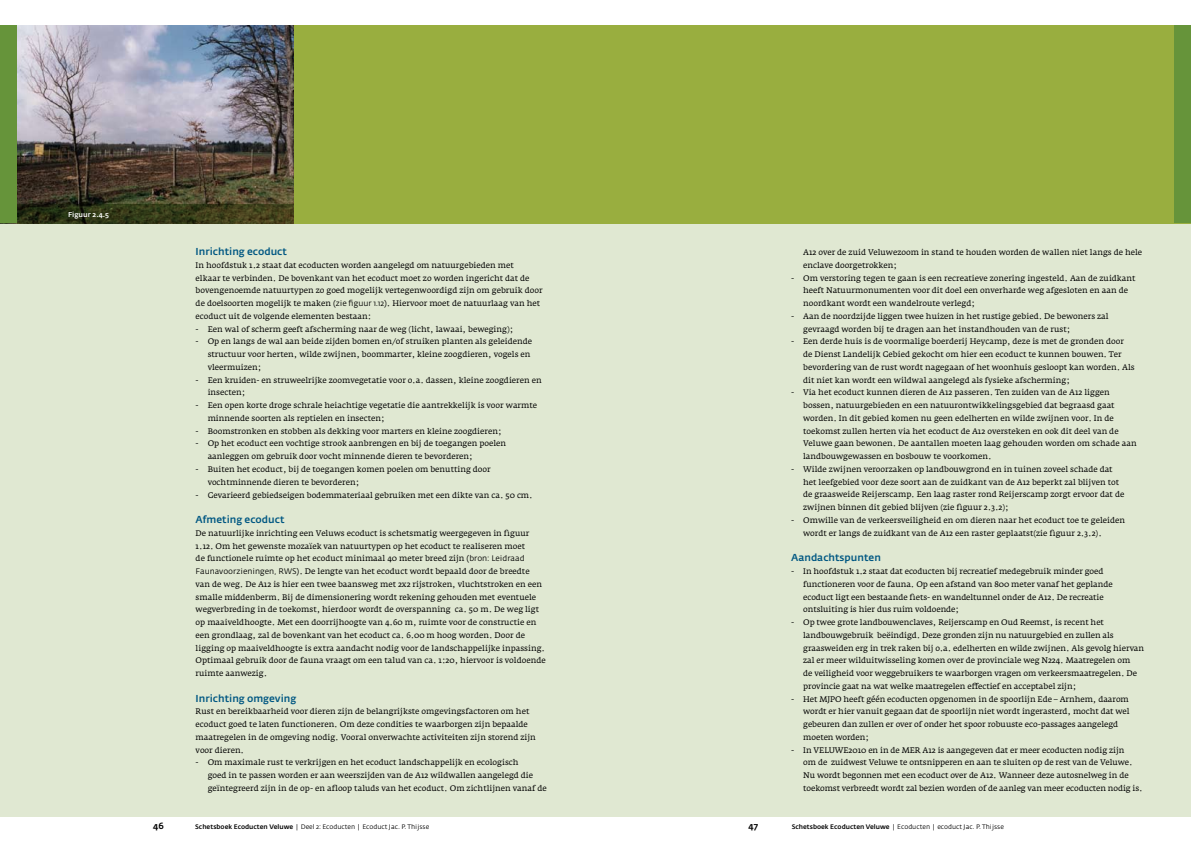
<style>
.page{position:relative;width:1191px;height:842px;background:#fff}
.page>*{position:absolute;margin:0;border:0;box-sizing:border-box;transform-origin:0 0}
.t1{font:500 10px "Fedra Sans Alt";color:#005782}
.t2{font:500 9px "Fedra Sans Alt";color:#000}
.t3{font:8px/12.8px "Fedra Serif A";color:#000}
.t4{font:500 7px "Fedra Sans Alt";color:#fff}
.t5{font:6.5px "Fedra Sans Alt";color:#000}
.s1{font-family:"Fedra Sans Alt"}
.s2{font-weight:500}
</style>
<div class="page">
<div style="left:0;top:25px;width:1191px;height:791px;background:#e0e8d2"></div>
<div style="left:9px;top:26px;width:1182px;height:198px;background:#99ae3f"></div>
<div style="left:1174px;top:26px;width:17px;height:197px;background:#66943a"></div>
<img style="left:17px;top:26px;width:276px;height:178px">
<div style="left:0;top:26px;width:17px;height:197px;background:#66943a"></div>
<svg style="left:17px;top:204px;width:276px;height:19px;background:#333717"></svg>
<p class="t4" style="left:68px;top:210px;width:42px">Figuur 2.4.5</p>
<p class="t1" style="left:196px;top:246px;width:93px">Inrichting ecoduct</p>
<p class="t3" style="left:196px;top:259px;width:348px">In hoofdstuk 1.2 staat dat ecoducten worden aangelegd om natuurgebieden met<br>elkaar te verbinden. De bovenkant van het ecoduct moet zo worden ingericht dat de bovengenoemde natuurtypen zo goed mogelijk vertegenwoordigd zijn om gebruik door de doelsoorten mogelijk te maken <span class="s1">(zie figuur 1.12)</span>. Hiervoor moet de natuurlaag van het ecoduct uit de volgende elementen bestaan:</p>
<p class="t3" style="left:196px;top:322px;width:319px">- Een wal of scherm geeft afscherming naar de weg (licht, lawaai, beweging);</p>
<p class="t3" style="left:208px;top:335px;width:326px;text-indent:-12px">- Op en langs de wal aan beide zijden bomen en/of struiken planten als geleidende structuur voor herten, wilde zwijnen, boommarter, kleine zoogdieren, vogels en vleermuizen;</p>
<p class="t3" style="left:208px;top:374px;width:335px;text-indent:-12px">- Een kruiden- en struweelrijke zoomvegetatie voor o.a. dassen, kleine zoogdieren en insecten;</p>
<p class="t3" style="left:208px;top:399px;width:331px;text-indent:-12px">- Een open korte droge schrale heiachtige vegetatie die aantrekkelijk is voor warmte minnende soorten als reptielen en insecten;</p>
<p class="t3" style="left:196px;top:425px;width:307px">- Boomstronken en stobben als dekking voor marters en kleine zoogdieren;</p>
<p class="t3" style="left:208px;top:437px;width:300px;text-indent:-12px">- Op het ecoduct een vochtige strook aanbrengen en bij de toegangen poelen aanleggen om gebruik door vocht minnende dieren te bevorderen;</p>
<p class="t3" style="left:208px;top:463px;width:284px;text-indent:-12px">- Buiten het ecoduct, bij de toegangen komen poelen om benutting door vochtminnende dieren te bevorderen;</p>
<p class="t3" style="left:196px;top:488px;width:339px">- Gevarieerd gebiedseigen bodemmateriaal gebruiken met een dikte van ca. 50 cm.</p>
<p class="t1" style="left:196px;top:514px;width:90px">Afmeting ecoduct</p>
<p class="t3" style="left:196px;top:527px;width:351px">De natuurlijke inrichting een Veluws ecoduct is schetsmatig weergegeven in figuur 1.12. Om het gewenste mozaïek van natuurtypen op het ecoduct te realiseren moet<br>de functionele ruimte op het ecoduct minimaal 40 meter breed zijn <span class="s1">(bron: Leidraad Faunavoorzieningen, RWS)</span>. De lengte van het ecoduct wordt bepaald door de breedte van de weg. De A12 is hier een twee baansweg met 2x2 rijstroken, vluchtstroken en een smalle middenberm. Bij de dimensionering wordt rekening gehouden met eventuele wegverbreding in de toekomst, hierdoor wordt de overspanning ca. 50 m. De weg ligt op maaiveldhoogte. Met een doorrijhoogte van 4.60 m, ruimte voor de constructie en een grondlaag, zal de bovenkant van het ecoduct ca. 6.00 m hoog worden. Door de ligging op maaiveldhoogte is extra aandacht nodig voor de landschappelijke inpassing.<br>Optimaal gebruik door de fauna vraagt om een talud van ca. 1:20, hiervoor is voldoende ruimte aanwezig.</p>
<p class="t1" style="left:196px;top:692px;width:102px">Inrichting omgeving</p>
<p class="t3" style="left:196px;top:705px;width:342px">Rust en bereikbaarheid voor dieren zijn de belangrijkste omgevingsfactoren om het ecoduct goed te laten functioneren. Om deze condities te waarborgen zijn bepaalde maatregelen in de omgeving nodig. Vooral onverwachte activiteiten zijn storend zijn voor dieren.</p>
<p class="t3" style="left:208px;top:756px;width:341px;text-indent:-12px">- Om maximale rust te verkrijgen en het ecoduct landschappelijk en ecologisch<br>goed in te passen worden er aan weerszijden van de A12 wildwallen aangelegd die geïntegreerd zijn in de op- en afloop taluds van het ecoduct. Om zichtlijnen vanaf de</p>
<p class="t3" style="left:803px;top:246px;width:340px">A12 over de zuid Veluwezoom in stand te houden worden de wallen niet langs de hele enclave doorgetrokken;</p>
<p class="t3" style="left:803px;top:271px;width:334px;text-indent:-12px">- Om verstoring tegen te gaan is een recreatieve zonering ingesteld. Aan de zuidkant heeft Natuurmonumenten voor dit doel een onverharde weg afgesloten en aan de noordkant wordt een wandelroute verlegd;</p>
<p class="t3" style="left:803px;top:310px;width:307px;text-indent:-12px">- Aan de noordzijde liggen twee huizen in het rustige gebied. De bewoners zal gevraagd worden bij te dragen aan het instandhouden van de rust;</p>
<p class="t3" style="left:803px;top:335px;width:333px;text-indent:-12px">- Een derde huis is de voormalige boerderij Heycamp, deze is met de gronden door de Dienst Landelijk Gebied gekocht om hier een ecoduct te kunnen bouwen. Ter bevordering van de rust wordt nagegaan of het woonhuis gesloopt kan worden. Als dit niet kan wordt een wildwal aangelegd als fysieke afscherming;</p>
<p class="t3" style="left:803px;top:386px;width:335px;text-indent:-12px">- Via het ecoduct kunnen dieren de A12 passeren. Ten zuiden van de A12 liggen bossen, natuurgebieden en een natuurontwikkelingsgebied dat begraasd gaat worden. In dit gebied komen nu geen edelherten en wilde zwijnen voor. In de toekomst zullen herten via het ecoduct de A12 oversteken en ook dit deel van de Veluwe gaan bewonen. De aantallen moeten laag gehouden worden om schade aan landbouwgewassen en bosbouw te voorkomen.</p>
<p class="t3" style="left:803px;top:463px;width:323px;text-indent:-12px">- Wilde zwijnen veroorzaken op landbouwgrond en in tuinen zoveel schade dat het leefgebied voor deze soort aan de zuidkant van de A12 beperkt zal blijven tot de graasweide Reijerscamp. Een laag raster rond Reijerscamp zorgt ervoor dat de zwijnen binnen dit gebied blijven (zie figuur 2.3.2);</p>
<p class="t3" style="left:803px;top:514px;width:323px;text-indent:-12px">- Omwille van de verkeersveiligheid en om dieren naar het ecoduct toe te geleiden wordt er langs de zuidkant van de A12 een raster geplaatst(zie figuur 2.3.2).</p>
<p class="t1" style="left:791px;top:552px;width:91px">Aandachtspunten</p>
<p class="t3" style="left:803px;top:565px;width:311px;text-indent:-12px">- In hoofdstuk 1.2 staat dat ecoducten bij recreatief medegebruik minder goed functioneren voor de fauna. Op een afstand van 800 meter vanaf het geplande ecoduct ligt een bestaande fiets- en wandeltunnel onder de A12. De recreatie ontsluiting is hier dus ruim voldoende;</p>
<p class="t3" style="left:803px;top:616px;width:342px;text-indent:-12px">- Op twee grote landbouwenclaves, Reijerscamp en Oud Reemst, is recent het landbouwgebruik beëindigd. Deze gronden zijn nu natuurgebied en zullen als graasweiden erg in trek raken bij o.a. edelherten en wilde zwijnen. Als gevolg hiervan zal er meer wilduitwisseling komen over de provinciale weg N224. Maatregelen om<br>de veiligheid voor weggebruikers te waarborgen vragen om verkeersmaatregelen. De provincie gaat na wat welke maatregelen effectief en acceptabel zijn;</p>
<p class="t3" style="left:803px;top:692px;width:328px;text-indent:-12px">- Het MJPO heeft géén ecoducten opgenomen in de spoorlijn Ede – Arnhem, daarom wordt er hier vanuit gegaan dat de spoorlijn niet wordt ingerasterd, mocht dat wel gebeuren dan zullen er over of onder het spoor robuuste eco-passages aangelegd moeten worden;</p>
<p class="t3" style="left:803px;top:743px;width:341px;text-indent:-12px">- In VELUWE2010 en in de MER A12 is aangegeven dat er meer ecoducten nodig zijn<br>om de zuidwest Veluwe te ontsnipperen en aan te sluiten op de rest van de Veluwe.<br>Nu wordt begonnen met een ecoduct over de A12. Wanneer deze autosnelweg in de toekomst verbreedt wordt zal bezien worden of de aanleg van meer ecoducten nodig is.</p>
<p class="t2" style="left:153px;top:821px;width:12px">46</p>
<p class="t5" style="left:195px;top:823px;width:235px"><span class="s2">Schetsboek Ecoducten Veluwe</span> | Deel 2: Ecoducten | Ecoduct Jac. P. Thijsse</p>
<p class="t2" style="left:748px;top:821px;width:11px">47</p>
<p class="t5" style="left:791px;top:823px;width:214px"><span class="s2">Schetsboek Ecoducten Veluwe</span> | Ecoducten | ecoduct Jac. P. Thijsse</p>
</div>
